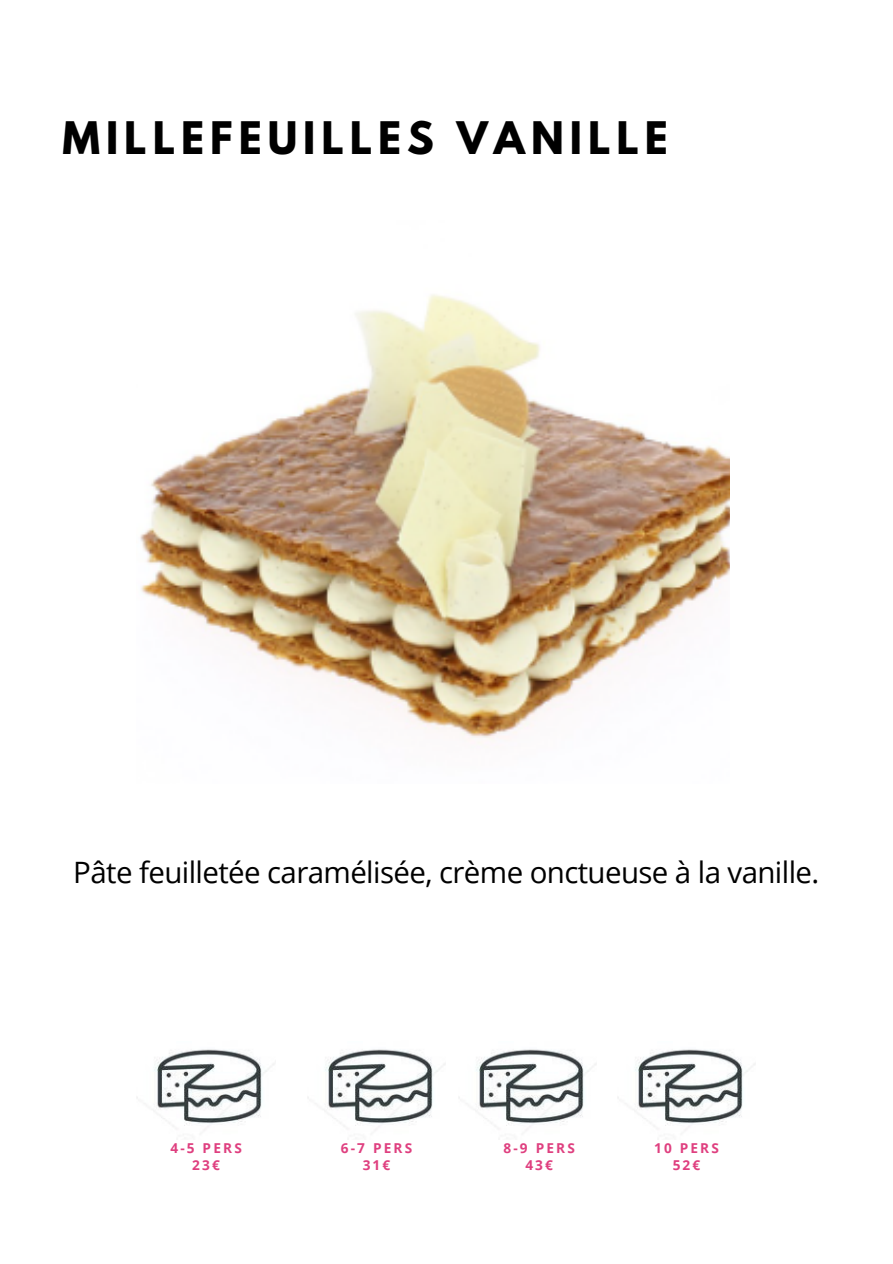
<style>
.page{position:relative;width:893px;height:1264px;background:#fff}
.page>*{position:absolute;margin:0;border:0;box-sizing:border-box;transform-origin:0 0}
.t1{font:700 39.75px "League Spartan";letter-spacing:.15em;color:#000}
.t2{font:29.4px "Open Sans";letter-spacing:-.02em;color:#000}
.t3{font:700 13.65px "Open Sans";letter-spacing:.16em;color:#df3f7f}
</style>
<div class="page">
<img style="left:140px;top:294px;width:589px;height:450px">
<img style="left:137px;top:1049px;width:137px;height:82px">
<img style="left:308px;top:1049px;width:137px;height:82px">
<img style="left:459px;top:1049px;width:137px;height:82px">
<img style="left:618px;top:1049px;width:137px;height:82px">
<p class="t1" style="left:63px;top:118px;width:606px">MILLEFEUILLES VANILLE</p>
<p class="t2" style="left:73px;top:852px;width:747px">Pâte feuilletée caramélisée, crème onctueuse à la vanille.</p>
<p class="t3" style="left:170px;top:1138px;width:73px">4-5 PERS</p>
<p class="t3" style="left:192px;top:1155px;width:29px">23€</p>
<p class="t3" style="left:341px;top:1138px;width:73px">6-7 PERS</p>
<p class="t3" style="left:362px;top:1155px;width:29px">31€</p>
<p class="t3" style="left:503px;top:1138px;width:73px">8-9 PERS</p>
<p class="t3" style="left:525px;top:1155px;width:29px">43€</p>
<p class="t3" style="left:654px;top:1138px;width:66px">10 PERS</p>
<p class="t3" style="left:672px;top:1155px;width:29px">52€</p>
</div>
